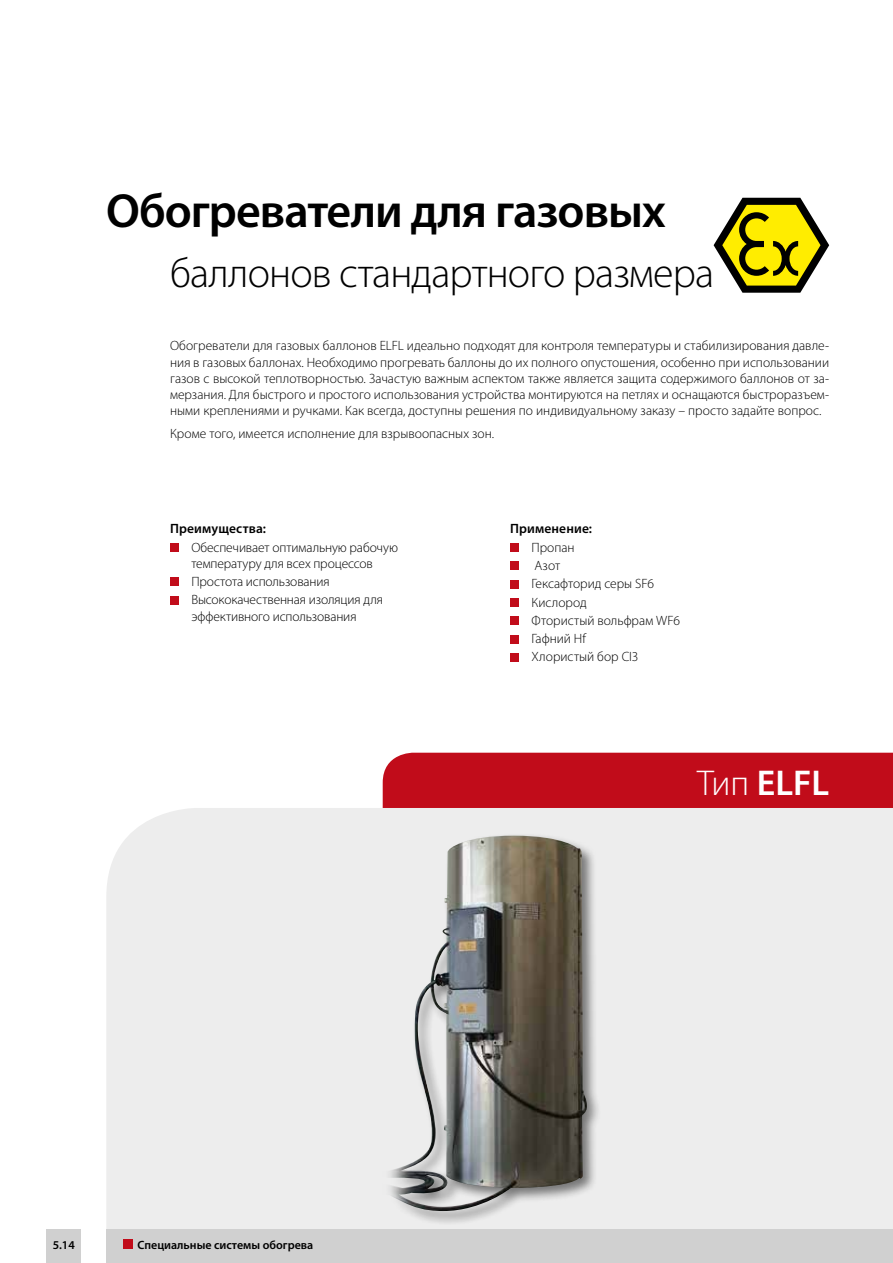
<style>
.page{position:relative;width:893px;height:1263px;background:#fff}
.page>*{position:absolute;margin:0;border:0;box-sizing:border-box;transform-origin:0 0}
.t1{font:600 48px "Myriad Pro";letter-spacing:-.02em;color:#000}
.t2{font:300 42px "Myriad Pro";letter-spacing:-.02em;color:#000}
.t3{font:600 36px "Myriad Pro";color:#fff}
.t4{font:300 13.5px/18.3px "Myriad Pro";letter-spacing:-.005em;color:#000}
.t5{font:600 13.5px "Myriad Pro";letter-spacing:.01em;color:#000}
.t6{font:600 12px "Myriad Pro";color:#000}
.s1{font-weight:300}
</style>
<div class="page">
<div style="left:383px;top:753px;width:510px;height:55px;background:#c10c1a"></div>
<div style="left:106px;top:808px;width:787px;height:421px;background:#ededed"></div>
<svg style="left:714px;top:198px;width:115px;height:95px"></svg>
<div style="left:385px;top:833px;width:217px;height:393px;background:#000;opacity:.5"></div>
<img style="left:374px;top:836px;width:213px;height:375px">
<div style="left:47px;top:1229px;width:34px;height:34px;background:#d0d0d0"></div>
<div style="left:106px;top:1229px;width:787px;height:34px;background:#d0d0d0"></div>
<div style="left:123px;top:1239px;width:9px;height:10px;background:#c10c1a"></div>
<div style="left:170px;top:543px;width:8px;height:8px;background:#c10c1a"></div>
<div style="left:170px;top:578px;width:8px;height:8px;background:#c10c1a"></div>
<div style="left:170px;top:596px;width:8px;height:8px;background:#c10c1a"></div>
<div style="left:510px;top:543px;width:9px;height:8px;background:#c10c1a"></div>
<div style="left:510px;top:561px;width:9px;height:9px;background:#c10c1a"></div>
<div style="left:510px;top:580px;width:9px;height:8px;background:#c10c1a"></div>
<div style="left:510px;top:598px;width:9px;height:8px;background:#c10c1a"></div>
<div style="left:510px;top:616px;width:9px;height:9px;background:#c10c1a"></div>
<div style="left:510px;top:635px;width:9px;height:8px;background:#c10c1a"></div>
<div style="left:510px;top:653px;width:9px;height:8px;background:#c10c1a"></div>
<h1 class="t1" style="left:106px;top:181px;width:561px">Обогреватели для газовых</h1>
<h2 class="t2" style="left:170px;top:250px;width:546px">баллонов стандартного размера</h2>
<p class="t4" style="left:170px;top:338px;width:661px;line-height:16.2px;text-align:justify">Обогреватели для газовых баллонов ELFL идеально подходят для контроля температуры и стабилизирования давле&shy;ния в газовых баллонах. Необходимо прогревать баллоны до их полного опустошения, особенно при использовании газов с высокой теплотворностью. Зачастую важным аспектом также является защита содержимого баллонов от за&shy;мерзания. Для быстрого и простого использования устройства монтируются на петлях и оснащаются быстроразъем&shy;ными креплениями и ручками. Как всегда, доступны решения по индивидуальному заказу – просто задайте вопрос.</p>
<p class="t4" style="left:170px;top:425px;width:325px">Кроме того, имеется исполнение для взрывоопасных зон.</p>
<p class="t5" style="left:170px;top:520px;width:97px">Преимущества:</p>
<p class="t4" style="left:191px;top:539px;width:208px;line-height:16.2px">Обеспечивает оптимальную рабочую температуру для всех процессов</p>
<p class="t4" style="left:191px;top:573px;width:193px">Простота использования<br>Высококачественная изоляция для</p>
<p class="t4" style="left:191px;top:607px;width:167px">эффективного использования</p>
<p class="t5" style="left:510px;top:520px;width:83px">Применение:</p>
<p class="t4" style="left:531px;top:538px;width:150px">Пропан<br>Азот<br>Гексафторид серы SF6<br>Кислород<br>Фтористый вольфрам WF6<br>Гафний Hf<br>Хлористый бор CI3</p>
<h3 class="t3" style="left:697px;top:759px;width:134px"><span class="s1">Тип</span> ELFL</h3>
<p class="t6" style="left:53px;top:1237px;width:24px">5.14</p>
<p class="t6" style="left:137px;top:1237px;width:177px">Специальные системы обогрева</p>
</div>
